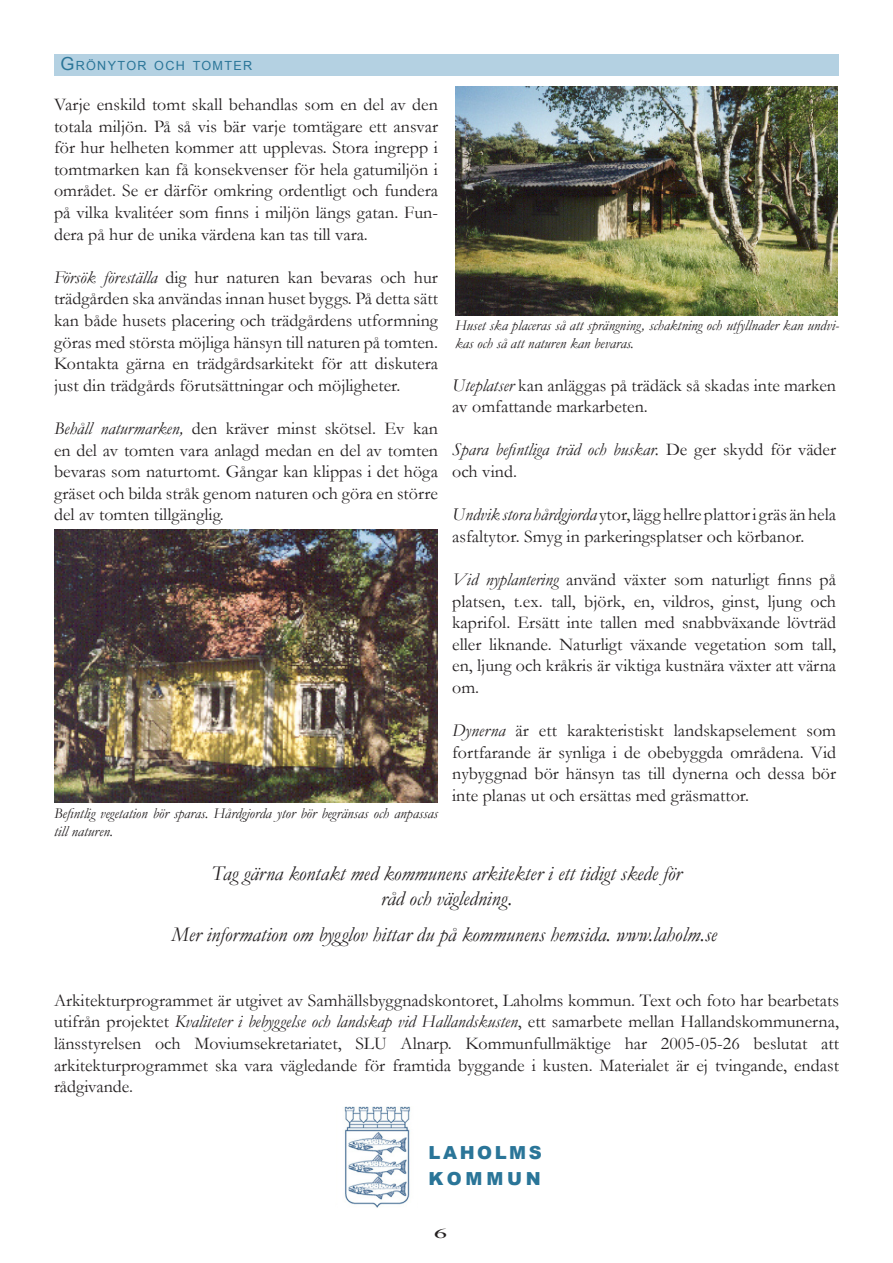
<style>
.page{position:relative;width:893px;height:1263px;background:#fff}
.page>*{position:absolute;margin:0;border:0;box-sizing:border-box;transform-origin:0 0}
.t1{font:italic 21px/25.2px "Garamond";color:#231f20;text-align:center}
.t2{font:18px/21.6px "Garamond";color:#231f20;text-align:justify}
.t3{font:italic 18px/21.6px "Garamond";color:#231f20}
.t4{font:900 18px/26.1px "Arial";letter-spacing:.14em;color:#2a7598}
.t5{font:italic 15px/18px "Garamond";color:#231f20}
.t6{font:13.5px "Times New Roman";color:#231f20;scale:2 1}
.t7{font:12.6px "Arial";letter-spacing:.105em;color:#2a7598}
.s1{font-size:18px}
.s2{font-style:italic}
.s3{font-style:normal}
</style>
<div class="page">
<div style="left:54px;top:54px;width:785px;height:22px;background:#b4d1e2"></div>
<img style="left:344px;top:1107px;width:66px;height:101px">
<img style="left:54px;top:529px;width:384px;height:273px">
<img style="left:455px;top:86px;width:382px;height:230px">
<p class="t7" style="left:60px;top:57px;width:194px"><span class="s1">G</span>RÖNYTOR OCH TOMTER</p>
<p class="t2" style="left:54px;top:93px;width:385px">Varje enskild tomt skall behandlas som en del av den totala miljön. På så vis bär varje tomtägare ett ansvar för hur helheten kommer att upplevas. Stora ingrepp i tomtmarken kan få konsekvenser för hela gatumiljön i området. Se er därför omkring ordentligt och fundera på vilka kvalitéer som finns i miljön längs gatan. Fun&shy;dera på hur de unika värdena kan tas till vara.</p>
<p class="t2" style="left:54px;top:266px;width:385px"><span class="s2">Försök föreställa</span> dig hur naturen kan bevaras och hur trädgården ska användas innan huset byggs. På detta sätt kan både husets placering och trädgårdens utformning göras med största möjliga hänsyn till naturen på tomten.<br>Kontakta gärna en trädgårdsarkitekt för att diskutera just din trädgårds förutsättningar och möjligheter.</p>
<p class="t2" style="left:54px;top:417px;width:385px"><span class="s2">Behåll naturmarken,</span> den kräver minst skötsel. Ev kan en del av tomten vara anlagd medan en del av tomten bevaras som naturtomt. Gångar kan klippas i det höga gräset och bilda stråk genom naturen och göra en större del av tomten tillgänglig.</p>
<p class="t5" style="left:54px;top:804px;width:385px">Befintlig vegetation bör sparas. Hårdgjorda ytor bör begränsas och anpassas till naturen.</p>
<p class="t5" style="left:455px;top:315px;width:386px">Huset ska placeras så att sprängning, schaktning och utfyllnader kan undvi&shy;kas och så att naturen kan bevaras.</p>
<p class="t2" style="left:452px;top:374px;width:385px"><span class="s2">Uteplatser</span> kan anläggas på trädäck så skadas inte marken av omfattande markarbeten.</p>
<p class="t3" style="left:452px;top:438px;width:385px">Spara befintliga träd och buskar. <span class="s3">De ger skydd för väder och vind.</span></p>
<p class="t2" style="left:452px;top:503px;width:385px"><span class="s2">Undvik stora hårdgjorda</span> ytor, lägg hellre plattor i gräs än hela asfaltytor. Smyg in parkeringsplatser och körbanor.</p>
<p class="t2" style="left:452px;top:568px;width:385px"><span class="s2">Vid nyplantering</span> använd växter som naturligt finns på platsen, t.ex. tall, björk, en, vildros, ginst, ljung och kaprifol. Ersätt inte tallen med snabbväxande lövträd eller liknande. Naturligt växande vegetation som tall, en, ljung och kråkris är viktiga kustnära växter att värna om.</p>
<p class="t2" style="left:452px;top:719px;width:385px"><span class="s2">Dynerna</span> är ett karakteristiskt landskapselement som fortfarande är synliga i de obebyggda områdena. Vid nybyggnad bör hänsyn tas till dynerna och dessa bör inte planas ut och ersättas med gräsmattor.</p>
<p class="t1" style="left:211px;top:860px;width:472px">Tag gärna kontakt med kommunens arkitekter i ett tidigt skede för råd och vägledning.</p>
<p class="t1" style="left:171px;top:921px;width:547px">Mer information om bygglov hittar du på kommunens hemsida. www.laholm.se</p>
<p class="t2" style="left:54px;top:989px;width:786px">Arkitekturprogrammet är utgivet av Samhällsbyggnadskontoret, Laholms kommun. Text och foto har bearbetats utifrån projektet <span class="s2">Kvaliteter i bebyggelse och landskap vid Hallandskusten</span>, ett samarbete mellan Hallandskommunerna, länsstyrelsen och Moviumsekretariatet, SLU Alnarp. Kommunfullmäktige har 2005-05-26 beslutat att arkitekturprogrammet ska vara vägledande för framtida byggande i kusten. Materialet är ej tvingande, endast rådgivande.</p>
<p class="t4" style="left:429px;top:1139px;width:115px">LAHOLMS<br>KOMMUN</p>
<p class="t6" style="left:434px;top:1224px;width:8px">6</p>
</div>
